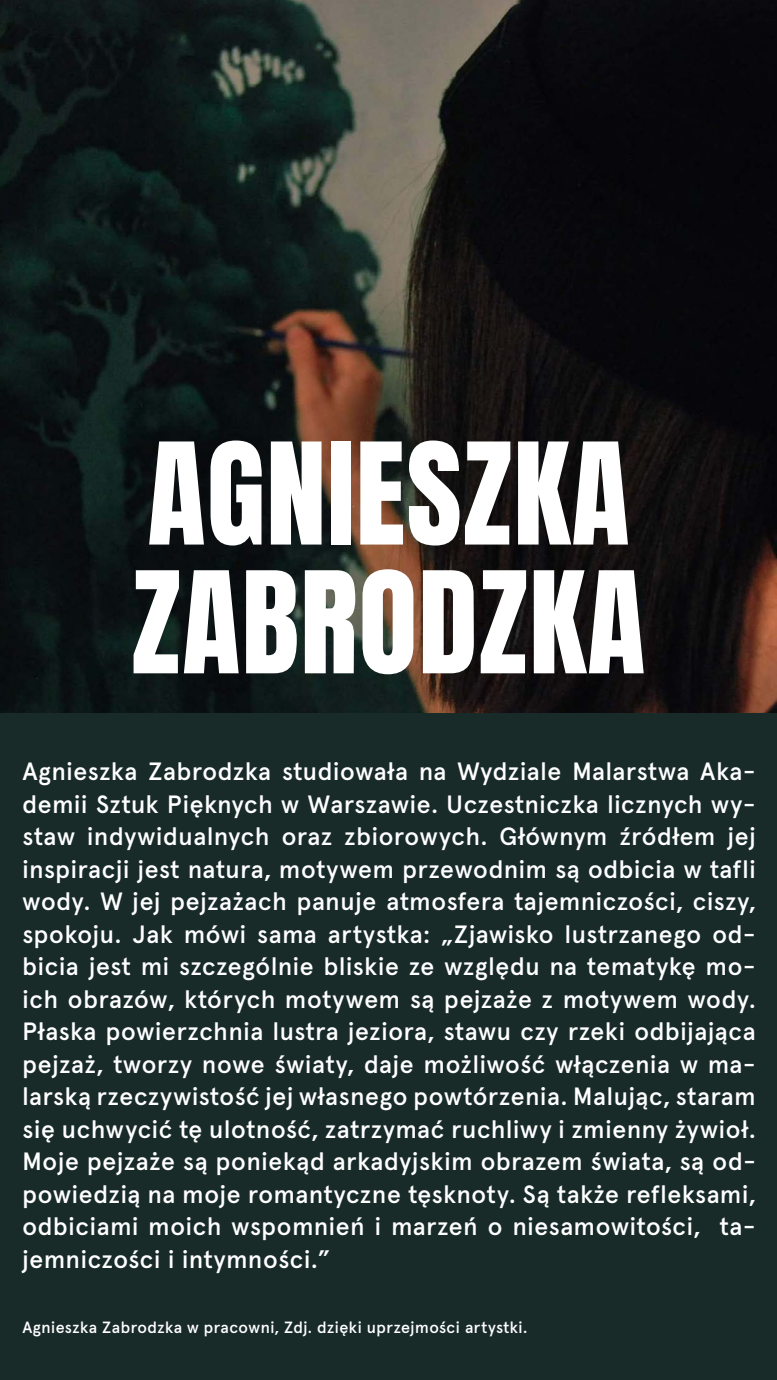
<style>
.page{position:relative;width:777px;height:1380px;background:#fff}
.page>*{position:absolute;margin:0;border:0;box-sizing:border-box;transform-origin:0 0}
.t1{font:120px/128.8px "Anton";letter-spacing:.01em;color:#fff}
.t2{font:500 25px/32.5px "Apercu";letter-spacing:.025em;color:#fff;text-align:justify}
.t3{font:500 16.25px "Apercu";letter-spacing:.03em;color:#fff}
</style>
<div class="page">
<img style="left:0;top:0;width:776px;height:713px">
<div style="left:0;top:713px;width:776px;height:667px;background:#182b29"></div>
<h1 class="t1" style="left:132px;top:439px;width:515px">AGNIESZKA<br>ZABRODZKA</h1>
<p class="t2" style="left:22px;top:753px;width:734px">Agnieszka Zabrodzka studiowała na Wydziale Malarstwa Aka&shy;demii Sztuk Pięknych w Warszawie. Uczestniczka licznych wy&shy;staw indywidualnych oraz zbiorowych. Głównym źródłem jej inspiracji jest natura, motywem przewodnim są odbicia w tafli wody. W jej pejzażach panuje atmosfera tajemniczości, ciszy, spokoju. Jak mówi sama artystka: „Zjawisko lustrzanego od&shy;bicia jest mi szczególnie bliskie ze względu na tematykę mo&shy;ich obrazów, których motywem są pejzaże z motywem wody.<br>Płaska powierzchnia lustra jeziora, stawu czy rzeki odbijająca pejzaż, tworzy nowe światy, daje możliwość włączenia w ma&shy;larską rzeczywistość jej własnego powtórzenia. Malując, staram się uchwycić tę ulotność, zatrzymać ruchliwy i zmienny żywioł.<br>Moje pejzaże są poniekąd arkadyjskim obrazem świata, są od&shy;powiedzią na moje romantyczne tęsknoty. Są także refleksami, odbiciami moich wspomnień i marzeń o niesamowitości, ta&shy;jemniczości i intymności.”</p>
<p class="t3" style="left:22px;top:1315px;width:506px">Agnieszka Zabrodzka w pracowni, Zdj. dzięki uprzejmości artystki.</p>
</div>
